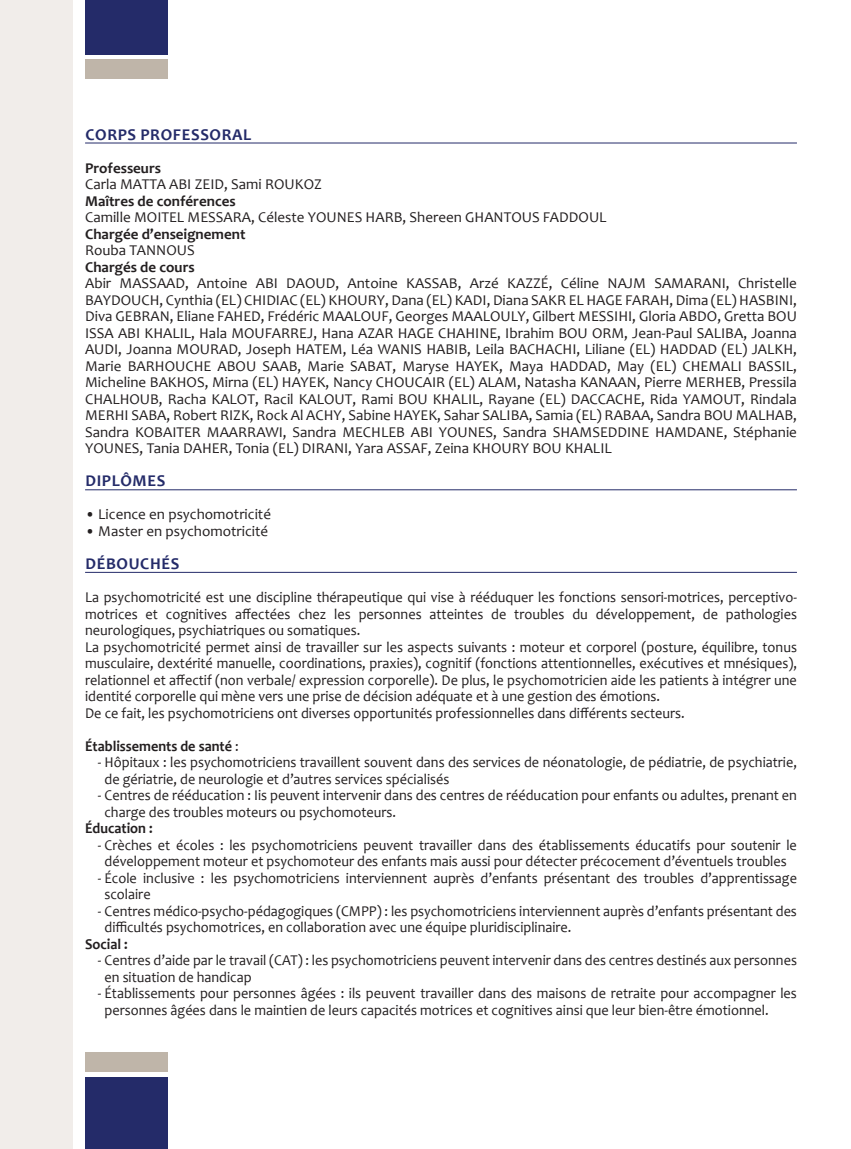
<style>
.page{position:relative;width:851px;height:1149px;background:#fff}
.page>*{position:absolute;margin:0;border:0;box-sizing:border-box;transform-origin:0 0}
.Title_Underline{font:700 16.5px "Candara";letter-spacing:.04em;color:#242b69}
.List_Paragraph{font:15px/16.5px "Candara";color:#231f20;scale:.95 1}
.List_Paragraph-2{font:15px/16.5px "Candara";color:#231f20;text-align:justify}
.List_Paragraph-3{font:700 15px "Candara";color:#231f20}
.List_Paragraph-4{font:700 15px "Candara";color:#231f20;scale:.95 1}
.s1{font-weight:400}
</style>
<div class="page">
<div style="left:85px;top:1076px;width:83px;height:72px;background:#242b69"></div>
<div style="left:85px;top:1051px;width:83px;height:19px;background:#bfb5a9"></div>
<div style="left:85px;top:60px;width:83px;height:19px;background:#bfb5a9"></div>
<div style="left:85px;top:0;width:83px;height:54px;background:#242b69"></div>
<hr style="left:85px;top:143px;width:711px;height:1px;background:#242b69">
<hr style="left:85px;top:489px;width:711px;height:1px;background:#242b69">
<hr style="left:85px;top:572px;width:711px;height:1px;background:#242b69">
<div style="left:0;top:0;width:72px;height:1148px;background:#f1edea"></div>
<p class="Title_Underline" style="left:85px;top:124px;width:167px">CORPS PROFESSORAL</p>
<p class="List_Paragraph-3" style="left:85px;top:159px;width:78px">Professeurs</p>
<p class="List_Paragraph-2" style="left:85px;top:176px;width:238px">Carla MATTA ABI ZEID, Sami ROUKOZ</p>
<p class="List_Paragraph-3" style="left:85px;top:192px;width:152px">Maîtres de conférences</p>
<p class="List_Paragraph-2" style="left:85px;top:209px;width:523px">Camille MOITEL MESSARA, Céleste YOUNES HARB, Shereen GHANTOUS FADDOUL</p>
<p class="List_Paragraph-3" style="left:85px;top:225px;width:162px">Chargée d’enseignement</p>
<p class="List_Paragraph-2" style="left:85px;top:242px;width:111px">Rouba TANNOUS</p>
<p class="List_Paragraph-3" style="left:85px;top:258px;width:111px">Chargés de cours</p>
<p class="List_Paragraph-2" style="left:85px;top:275px;width:713px">Abir MASSAAD, Antoine ABI DAOUD, Antoine KASSAB, Arzé KAZZÉ, Céline NAJM SAMARANI, Christelle BAYDOUCH, Cynthia (EL) CHIDIAC (EL) KHOURY, Dana (EL) KADI, Diana SAKR EL HAGE FARAH, Dima (EL) HASBINI, Diva GEBRAN, Eliane FAHED, Frédéric MAALOUF, Georges MAALOULY, Gilbert MESSIHI, Gloria ABDO, Gretta BOU ISSA ABI KHALIL, Hala MOUFARREJ, Hana AZAR HAGE CHAHINE, Ibrahim BOU ORM, Jean-Paul SALIBA, Joanna AUDI, Joanna MOURAD, Joseph HATEM, Léa WANIS HABIB, Leila BACHACHI, Liliane (EL) HADDAD (EL) JALKH, Marie BARHOUCHE ABOU SAAB, Marie SABAT, Maryse HAYEK, Maya HADDAD, May (EL) CHEMALI BASSIL, Micheline BAKHOS, Mirna (EL) HAYEK, Nancy CHOUCAIR (EL) ALAM, Natasha KANAAN, Pierre MERHEB, Pressila CHALHOUB, Racha KALOT, Racil KALOUT, Rami BOU KHALIL, Rayane (EL) DACCACHE, Rida YAMOUT, Rindala MERHI SABA, Robert RIZK, Rock Al ACHY, Sabine HAYEK, Sahar SALIBA, Samia (EL) RABAA, Sandra BOU MALHAB, Sandra KOBAITER MAARRAWI, Sandra MECHLEB ABI YOUNES, Sandra SHAMSEDDINE HAMDANE, Stéphanie YOUNES, Tania DAHER, Tonia (EL) DIRANI, Yara ASSAF, Zeina KHOURY BOU KHALIL</p>
<p class="Title_Underline" style="left:85px;top:471px;width:82px">DIPLÔMES</p>
<p class="List_Paragraph-2" style="left:85px;top:506px;width:187px">• Licence en psychomotricité</p>
<p class="List_Paragraph-2" style="left:85px;top:522px;width:185px">• Master en psychomotricité</p>
<p class="Title_Underline" style="left:85px;top:553px;width:95px">DÉBOUCHÉS</p>
<p class="List_Paragraph" style="left:85px;top:588px;width:750px;text-align:justify">La psychomotricité est une discipline thérapeutique qui vise à rééduquer les fonctions sensori-motrices, perceptivo&shy;motrices et cognitives affectées chez les personnes atteintes de troubles du développement, de pathologies neurologiques, psychiatriques ou somatiques.</p>
<p class="List_Paragraph" style="left:85px;top:638px;width:750px;text-align:justify">La psychomotricité permet ainsi de travailler sur les aspects suivants : moteur et corporel (posture, équilibre, tonus musculaire, dextérité manuelle, coordinations, praxies), cognitif (fonctions attentionnelles, exécutives et mnésiques), relationnel et affectif (non verbale/ expression corporelle). De plus, le psychomotricien aide les patients à intégrer une identité corporelle qui mène vers une prise de décision adéquate et à une gestion des émotions.</p>
<p class="List_Paragraph" style="left:85px;top:704px;width:632px">De ce fait, les psychomotriciens ont diverses opportunités professionnelles dans différents secteurs.</p>
<p class="List_Paragraph-4" style="left:85px;top:736px;width:163px">Établissements de santé <span class="s1">:</span></p>
<p class="List_Paragraph" style="left:104px;top:753px;width:730px;text-indent:-7px">- Hôpitaux : les psychomotriciens travaillent souvent dans des services de néonatologie, de pédiatrie, de psychiatrie, de gériatrie, de neurologie et d’autres services spécialisés</p>
<p class="List_Paragraph" style="left:104px;top:786px;width:730px;text-indent:-7px">- Centres de rééducation : Iis peuvent intervenir dans des centres de rééducation pour enfants ou adultes, prenant en charge des troubles moteurs ou psychomoteurs.</p>
<p class="List_Paragraph-4" style="left:85px;top:819px;width:73px">Éducation :</p>
<p class="List_Paragraph" style="left:98px;top:836px;width:737px;text-align:center">- Crèches et écoles : les psychomotriciens peuvent travailler dans des établissements éducatifs pour soutenir le développement moteur et psychomoteur des enfants mais aussi pour détecter précocement d’éventuels troubles</p>
<p class="List_Paragraph" style="left:104px;top:869px;width:730px;text-indent:-7px">- École inclusive : les psychomotriciens interviennent auprès d’enfants présentant des troubles d’apprentissage scolaire</p>
<p class="List_Paragraph" style="left:104px;top:902px;width:730px;text-indent:-7px">- Centres médico-psycho-pédagogiques (CMPP) : les psychomotriciens interviennent auprès d’enfants présentant des difficultés psychomotrices, en collaboration avec une équipe pluridisciplinaire.</p>
<p class="List_Paragraph-4" style="left:85px;top:934px;width:46px">Social :</p>
<p class="List_Paragraph" style="left:104px;top:951px;width:730px;text-indent:-7px">- Centres d’aide par le travail (CAT) : les psychomotriciens peuvent intervenir dans des centres destinés aux personnes en situation de handicap</p>
<p class="List_Paragraph" style="left:104px;top:984px;width:730px;text-indent:-7px">- Établissements pour personnes âgées : ils peuvent travailler dans des maisons de retraite pour accompagner les personnes âgées dans le maintien de leurs capacités motrices et cognitives ainsi que leur bien-être émotionnel.</p>
</div>
